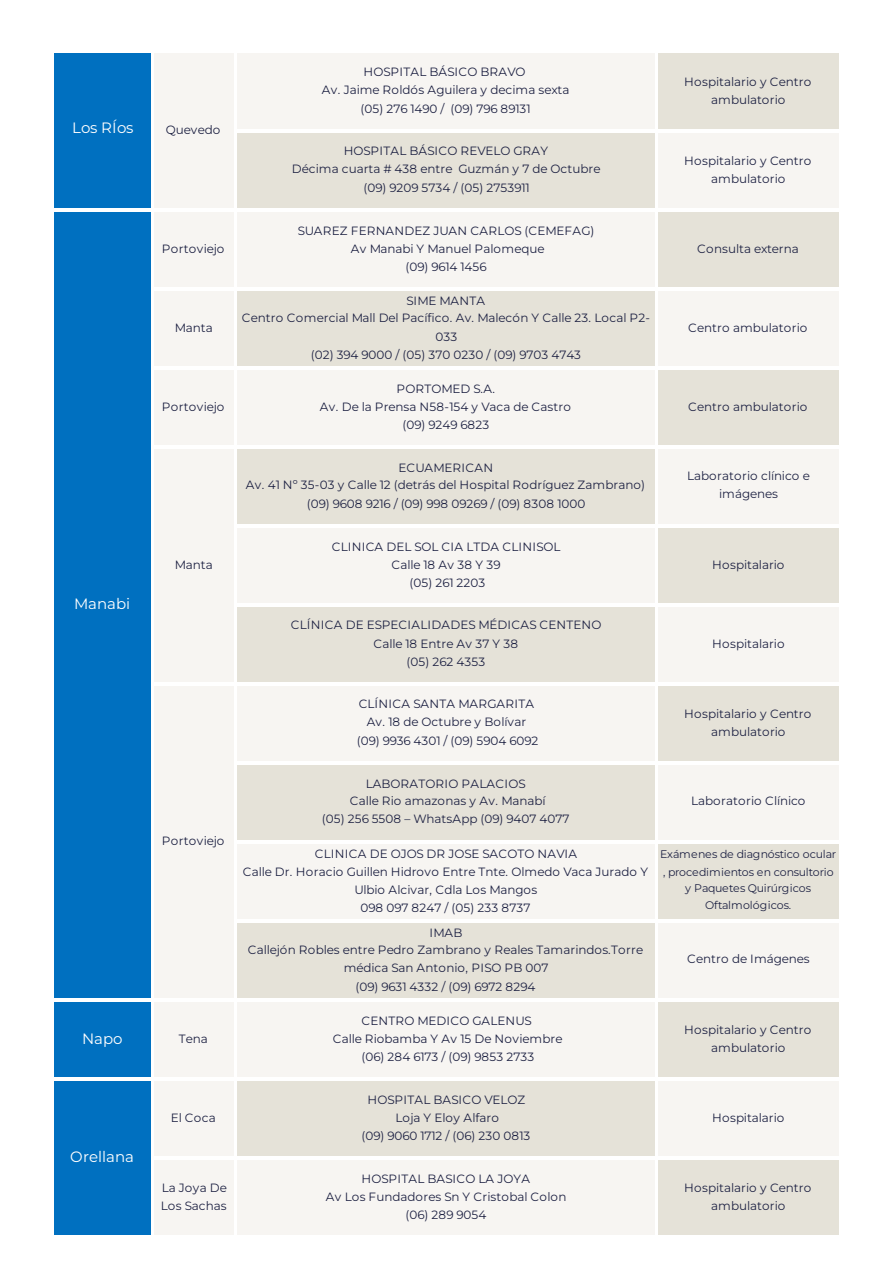
<style>
.page{position:relative;width:893px;height:1263px;background:#fff}
.page>*{position:absolute;margin:0;border:0;box-sizing:border-box;transform-origin:0 0}
.t1{font:15px "Montserrat";color:#fff}
.t2{font:12px/18px "Montserrat";letter-spacing:.005em;color:#1e2243;text-align:center}
.t3{font:10.95px/18px "Montserrat";letter-spacing:-.015em;color:#1e2243}
.t4{font:10.95px/17px "Montserrat";letter-spacing:.005em;color:#1e2243;text-align:center}
</style>
<div class="page">
<div style="left:53px;top:52px;width:100px;height:79px;background:#0070c0"></div>
<div style="left:152px;top:52px;width:505px;height:79px;background:#f7f5f2"></div>
<div style="left:656px;top:52px;width:185px;height:79px;background:#e5e2d8"></div>
<div style="left:53px;top:130px;width:100px;height:80px;background:#0070c0"></div>
<div style="left:152px;top:130px;width:84px;height:80px;background:#f7f5f2"></div>
<div style="left:235px;top:130px;width:422px;height:80px;background:#e5e2d8"></div>
<div style="left:656px;top:130px;width:185px;height:80px;background:#f7f5f2"></div>
<div style="left:53px;top:209px;width:100px;height:80px;background:#0070c0"></div>
<div style="left:152px;top:209px;width:505px;height:80px;background:#f7f5f2"></div>
<div style="left:656px;top:209px;width:185px;height:80px;background:#e5e2d8"></div>
<div style="left:53px;top:288px;width:100px;height:80px;background:#0070c0"></div>
<div style="left:152px;top:288px;width:84px;height:80px;background:#f7f5f2"></div>
<div style="left:235px;top:288px;width:422px;height:80px;background:#e5e2d8"></div>
<div style="left:656px;top:288px;width:185px;height:80px;background:#f7f5f2"></div>
<div style="left:53px;top:367px;width:100px;height:80px;background:#0070c0"></div>
<div style="left:152px;top:367px;width:505px;height:80px;background:#f7f5f2"></div>
<div style="left:656px;top:367px;width:185px;height:80px;background:#e5e2d8"></div>
<div style="left:53px;top:446px;width:100px;height:80px;background:#0070c0"></div>
<div style="left:152px;top:446px;width:84px;height:80px;background:#f7f5f2"></div>
<div style="left:235px;top:446px;width:422px;height:80px;background:#e5e2d8"></div>
<div style="left:656px;top:446px;width:185px;height:80px;background:#f7f5f2"></div>
<div style="left:53px;top:525px;width:100px;height:80px;background:#0070c0"></div>
<div style="left:152px;top:525px;width:505px;height:80px;background:#f7f5f2"></div>
<div style="left:656px;top:525px;width:185px;height:80px;background:#e5e2d8"></div>
<div style="left:53px;top:604px;width:100px;height:80px;background:#0070c0"></div>
<div style="left:152px;top:604px;width:84px;height:80px;background:#f7f5f2"></div>
<div style="left:235px;top:604px;width:422px;height:80px;background:#e5e2d8"></div>
<div style="left:656px;top:604px;width:185px;height:80px;background:#f7f5f2"></div>
<div style="left:53px;top:683px;width:100px;height:80px;background:#0070c0"></div>
<div style="left:152px;top:683px;width:505px;height:80px;background:#f7f5f2"></div>
<div style="left:656px;top:683px;width:185px;height:80px;background:#e5e2d8"></div>
<div style="left:53px;top:762px;width:100px;height:80px;background:#0070c0"></div>
<div style="left:152px;top:762px;width:84px;height:80px;background:#f7f5f2"></div>
<div style="left:235px;top:762px;width:422px;height:80px;background:#e5e2d8"></div>
<div style="left:656px;top:762px;width:185px;height:80px;background:#f7f5f2"></div>
<div style="left:53px;top:841px;width:100px;height:80px;background:#0070c0"></div>
<div style="left:152px;top:841px;width:505px;height:80px;background:#f7f5f2"></div>
<div style="left:656px;top:841px;width:185px;height:80px;background:#e5e2d8"></div>
<div style="left:53px;top:920px;width:100px;height:80px;background:#0070c0"></div>
<div style="left:152px;top:920px;width:84px;height:80px;background:#f7f5f2"></div>
<div style="left:235px;top:920px;width:422px;height:80px;background:#e5e2d8"></div>
<div style="left:656px;top:920px;width:185px;height:80px;background:#f7f5f2"></div>
<div style="left:53px;top:999px;width:100px;height:80px;background:#0070c0"></div>
<div style="left:152px;top:999px;width:505px;height:80px;background:#f7f5f2"></div>
<div style="left:656px;top:999px;width:185px;height:80px;background:#e5e2d8"></div>
<div style="left:53px;top:1078px;width:100px;height:80px;background:#0070c0"></div>
<div style="left:152px;top:1078px;width:84px;height:80px;background:#f7f5f2"></div>
<div style="left:235px;top:1078px;width:422px;height:80px;background:#e5e2d8"></div>
<div style="left:656px;top:1078px;width:185px;height:80px;background:#f7f5f2"></div>
<div style="left:53px;top:1157px;width:100px;height:80px;background:#0070c0"></div>
<div style="left:152px;top:1157px;width:505px;height:80px;background:#f7f5f2"></div>
<div style="left:656px;top:1157px;width:185px;height:80px;background:#e5e2d8"></div>
<hr style="left:52px;top:51px;width:2px;height:1186px;background:#fff">
<hr style="left:151px;top:51px;width:3px;height:1186px;background:#fff">
<hr style="left:234px;top:51px;width:3px;height:1186px;background:#fff">
<hr style="left:655px;top:51px;width:3px;height:1186px;background:#fff">
<hr style="left:839px;top:51px;width:2px;height:1186px;background:#fff">
<hr style="left:54px;top:51px;width:787px;height:2px;background:#fff">
<hr style="left:237px;top:129px;width:604px;height:3px;background:#fff">
<hr style="left:54px;top:208px;width:787px;height:3px;background:#fff">
<hr style="left:154px;top:287px;width:687px;height:3px;background:#fff">
<hr style="left:154px;top:366px;width:687px;height:3px;background:#fff">
<hr style="left:154px;top:445px;width:687px;height:3px;background:#fff">
<hr style="left:237px;top:524px;width:604px;height:3px;background:#fff">
<hr style="left:237px;top:603px;width:604px;height:3px;background:#fff">
<hr style="left:154px;top:682px;width:687px;height:3px;background:#fff">
<hr style="left:237px;top:761px;width:604px;height:3px;background:#fff">
<hr style="left:237px;top:840px;width:604px;height:3px;background:#fff">
<hr style="left:237px;top:919px;width:604px;height:3px;background:#fff">
<hr style="left:54px;top:998px;width:787px;height:3px;background:#fff">
<hr style="left:54px;top:1077px;width:787px;height:3px;background:#fff">
<hr style="left:154px;top:1156px;width:687px;height:3px;background:#fff">
<hr style="left:54px;top:1235px;width:787px;height:2px;background:#fff">
<p class="t1" style="left:72px;top:118px;width:63px">Los RÍos</p>
<p class="t2" style="left:166px;top:120px;width:56px">Quevedo</p>
<p class="t2" style="left:162px;top:239px;width:64px">Portoviejo</p>
<p class="t2" style="left:175px;top:318px;width:40px">Manta</p>
<p class="t2" style="left:162px;top:397px;width:64px">Portoviejo</p>
<p class="t1" style="left:74px;top:594px;width:57px">Manabi</p>
<p class="t2" style="left:175px;top:555px;width:40px">Manta</p>
<p class="t2" style="left:162px;top:831px;width:64px">Portoviejo</p>
<p class="t1" style="left:82px;top:1029px;width:42px">Napo</p>
<p class="t2" style="left:179px;top:1029px;width:31px">Tena</p>
<p class="t1" style="left:70px;top:1147px;width:65px">Orellana</p>
<p class="t2" style="left:171px;top:1108px;width:47px">El Coca</p>
<p class="t2" style="left:322px;top:62px;width:249px;line-height:18.5px">HOSPITAL BÁSICO BRAVO<br>Av. Jaime Roldós Aguilera y decima sexta (05) 276 1490 / (09) 796 89131</p>
<p class="t2" style="left:684px;top:72px;width:129px">Hospitalario y Centro ambulatorio</p>
<p class="t2" style="left:292px;top:141px;width:310px;line-height:18.5px">HOSPITAL BÁSICO REVELO GRAY<br>Décima cuarta # 438 entre Guzmán y 7 de Octubre (09) 9209 5734 / (05) 2753911</p>
<p class="t2" style="left:684px;top:151px;width:129px">Hospitalario y Centro ambulatorio</p>
<p class="t2" style="left:298px;top:221px;width:298px">SUAREZ FERNANDEZ JUAN CARLOS (CEMEFAG)<br>Av Manabi Y Manuel Palomeque<br>(09) 9614 1456</p>
<p class="t2" style="left:242px;top:292px;width:410px;line-height:17px">SIME MANTA<br>Centro Comercial Mall Del Pacífico. Av. Malecón Y Calle 23. Local P2-</p>
<p class="t2" style="left:311px;top:327px;width:272px">033<br>(02) 394 9000 / (05) 370 0230 / (09) 9703 4743</p>
<p class="t2" style="left:320px;top:379px;width:253px">PORTOMED S.A.<br>Av. De la Prensa N58-154 y Vaca de Castro (09) 9249 6823</p>
<p class="t2" style="left:246px;top:459px;width:401px;line-height:17px">ECUAMERICAN<br>Av. 41 Nº 35-03 y Calle 12 (detrás del Hospital Rodríguez Zambrano)</p>
<p class="t2" style="left:307px;top:494px;width:280px">(09) 9608 9216 / (09) 998 09269 / (09) 8308 1000</p>
<p class="t2" style="left:332px;top:537px;width:230px">CLINICA DEL SOL CIA LTDA CLINISOL<br>Calle 18 Av 38 Y 39<br>(05) 261 2203</p>
<p class="t2" style="left:291px;top:615px;width:312px;line-height:18.5px">CLÍNICA DE ESPECIALIDADES MÉDICAS CENTENO<br>Calle 18 Entre Av 37 Y 38<br>(05) 262 4353</p>
<p class="t2" style="left:697px;top:239px;width:103px">Consulta externa</p>
<p class="t2" style="left:688px;top:318px;width:121px">Centro ambulatorio</p>
<p class="t2" style="left:688px;top:397px;width:121px">Centro ambulatorio</p>
<p class="t2" style="left:687px;top:466px;width:125px">Laboratorio clínico e imágenes</p>
<p class="t2" style="left:712px;top:555px;width:74px">Hospitalario</p>
<p class="t2" style="left:712px;top:634px;width:74px">Hospitalario</p>
<p class="t2" style="left:357px;top:694px;width:183px;line-height:18.5px">CLÍNICA SANTA MARGARITA<br>Av. 18 de Octubre y Bolívar (09) 9936 4301 / (09) 5904 6092</p>
<p class="t2" style="left:684px;top:704px;width:129px">Hospitalario y Centro ambulatorio</p>
<p class="t2" style="left:322px;top:775px;width:249px;line-height:17.5px">LABORATORIO PALACIOS<br>Calle Rio amazonas y Av. Manabí<br>(05) 256 5508 – WhatsApp (09) 9407 4077</p>
<p class="t2" style="left:691px;top:791px;width:116px">Laboratorio Clínico</p>
<p class="t2" style="left:243px;top:844px;width:407px">CLINICA DE OJOS DR JOSE SACOTO NAVIA<br>Calle Dr. Horacio Guillen Hidrovo Entre Tnte. Olmedo Vaca Jurado Y Ulbio Alcivar, Cdla Los Mangos<br>098 097 8247 / (05) 233 8737</p>
<p class="t3" style="left:660px;top:845px;width:178px">Exámenes de diagnóstico ocular , procedimientos en consultorio</p>
<p class="t4" style="left:685px;top:879px;width:128px">y Paquetes Quirúrgicos<br>Oftalmológicos.</p>
<p class="t2" style="left:248px;top:923px;width:397px">IMAB<br>Callejón Robles entre Pedro Zambrano y Reales Tamarindos.Torre médica San Antonio, PISO PB 007<br>(09) 9631 4332 / (09) 6972 8294</p>
<p class="t2" style="left:687px;top:949px;width:124px">Centro de Imágenes</p>
<p class="t2" style="left:333px;top:1011px;width:231px">CENTRO MEDICO GALENUS<br>Calle Riobamba Y Av 15 De Noviembre (06) 284 6173 / (09) 9853 2733</p>
<p class="t2" style="left:684px;top:1020px;width:129px">Hospitalario y Centro ambulatorio</p>
<p class="t2" style="left:362px;top:1090px;width:170px">HOSPITAL BASICO VELOZ<br>Loja Y Eloy Alfaro<br>(09) 9060 1712 / (06) 230 0813</p>
<p class="t2" style="left:712px;top:1108px;width:74px">Hospitalario</p>
<p class="t2" style="left:161px;top:1178px;width:68px;text-align:left">La Joya De<br>Los Sachas</p>
<p class="t2" style="left:326px;top:1169px;width:242px">HOSPITAL BASICO LA JOYA<br>Av Los Fundadores Sn Y Cristobal Colon (06) 289 9054</p>
<p class="t2" style="left:684px;top:1178px;width:129px">Hospitalario y Centro ambulatorio</p>
</div>
